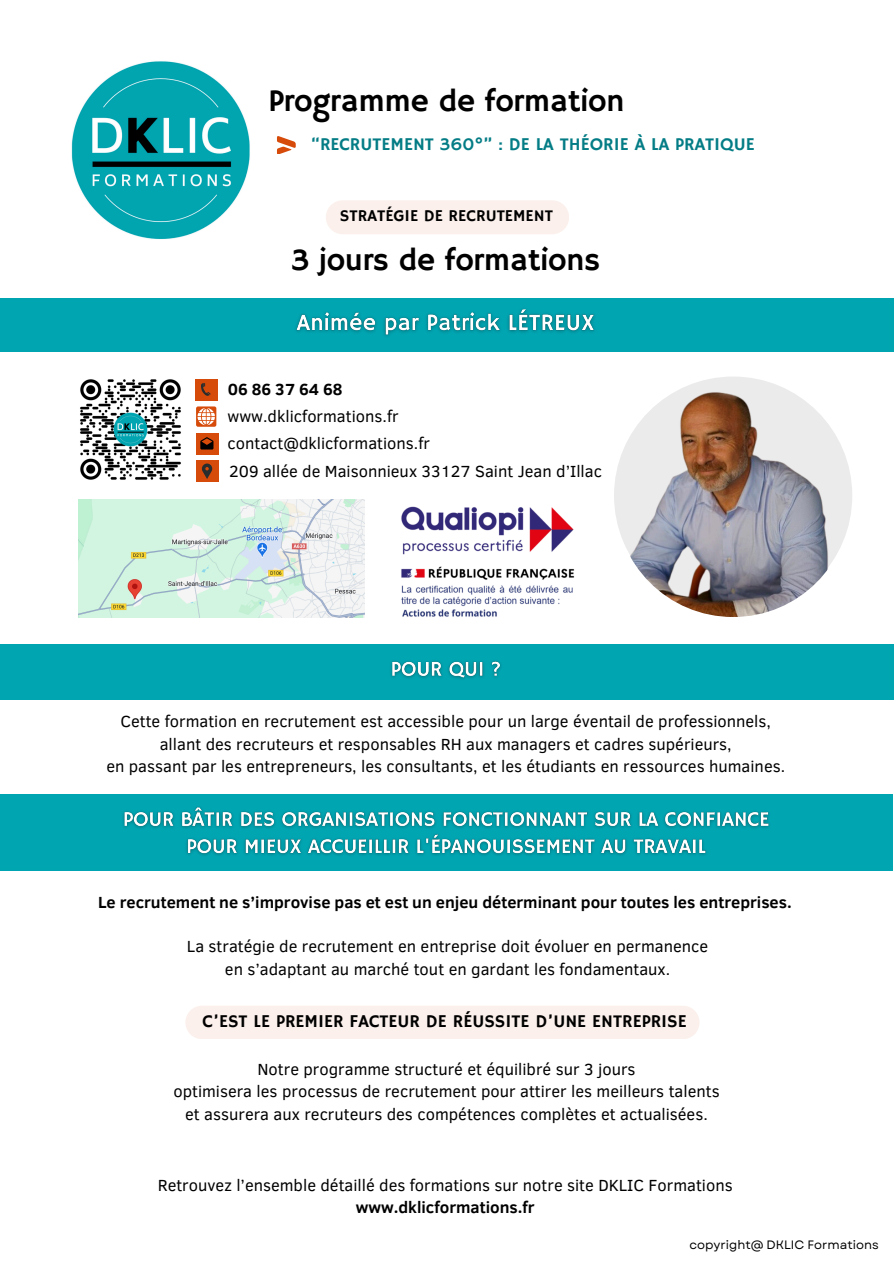
<style>
.page{position:relative;width:894px;height:1264px;background:#fff}
.page>*{position:absolute;margin:0;border:0;box-sizing:border-box;transform-origin:0 0}
.t1{font:31.5px "Hammersmith One";letter-spacing:-.01em;color:#000}
.t2{font:18px "Hammersmith One";color:#000}
.t3{font:18px "Hammersmith One";color:#047c85}
.t4{font:16.5px/22.5px "Clear Sans";color:#000;text-align:center}
.t5{font:700 16.5px "Clear Sans";color:#000}
.t6{font:16.5px "Hammersmith One";color:#000}
.t7{font:12.15px "Garet";color:#000}
.s1{font-weight:700}
</style>
<div class="page">
<img style="left:348px;top:506px;width:227px;height:112px">
<svg style="left:613px;top:376px;width:239px;height:238px;fill:#ebebeb"></svg>
<img style="left:615px;top:381px;width:235px;height:236px;border-radius:50%">
<img style="left:78px;top:499px;width:286px;height:118px">
<img style="left:71px;top:61px;width:179px;height:178px">
<div style="left:326px;top:200px;width:243px;height:34px;background:#fbf0eb"></div>
<div style="left:0;top:794px;width:892px;height:76px;background:#00a5b2"></div>
<div style="left:185px;top:1006px;width:514px;height:33px;background:#fbf0eb"></div>
<div style="left:0;top:298px;width:893px;height:53px;background:#00a5b2"></div>
<div style="left:196px;top:460px;width:22px;height:22px;background:#d64b0a"></div>
<svg style="left:202px;top:463px;width:10px;height:16px"></svg>
<div style="left:196px;top:432px;width:22px;height:22px;background:#d64b0a"></div>
<svg style="left:200px;top:437px;width:13px;height:12px"></svg>
<div style="left:195px;top:378px;width:22px;height:22px;background:#d64b0a"></div>
<svg style="left:201px;top:383px;width:9px;height:13px"></svg>
<div style="left:0;top:644px;width:893px;height:55px;background:#00a5b2"></div>
<svg style="left:196px;top:406px;width:20px;height:21px"></svg>
<img style="left:80px;top:379px;width:101px;height:101px">
<img style="left:123px;top:807px;width:646px;height:48px">
<img style="left:296px;top:309px;width:298px;height:27px">
<img style="left:391px;top:661px;width:110px;height:18px">
<svg style="left:277px;top:136px;width:19px;height:18px"></svg>
<h5 class="t1" style="left:268px;top:83px;width:357px">Programme de formation</h5>
<p class="t3" style="left:311px;top:134px;width:445px">“RECRUTEMENT 360°” : DE LA THÉORIE À LA PRATIQUE</p>
<p class="t6" style="left:340px;top:206px;width:214px">STRATÉGIE DE RECRUTEMENT</p>
<h6 class="t1" style="left:291px;top:241px;width:310px">3 jours de formations</h6>
<p class="t5" style="left:228px;top:377px;width:116px">06 86 37 64 68</p>
<h6 class="t4" style="left:227px;top:404px;width:172px">www.dklicformations.fr</h6>
<p class="t4" style="left:227px;top:431px;width:204px">contact@dklicformations.fr</p>
<h4 class="t4" style="left:229px;top:459px;width:374px">209 allée de Maisonnieux 33127 Saint Jean d’Illac</h4>
<p class="t4" style="left:106px;top:709px;width:680px">Cette formation en recrutement est accessible pour un large éventail de professionnels, allant des recruteurs et responsables RH aux managers et cadres supérieurs,<br>en passant par les entrepreneurs, les consultants, et les étudiants en ressources humaines.</p>
<h1 class="t5" style="left:98px;top:890px;width:695px">Le recrutement ne s’improvise pas et est un enjeu déterminant pour toutes les entreprises.</h1>
<h5 class="t4" style="left:187px;top:934px;width:522px">La stratégie de recrutement en entreprise doit évoluer en permanence en s’adaptant au marché tout en gardant les fondamentaux.</h5>
<p class="t2" style="left:202px;top:1010px;width:485px">C’EST LE PREMIER FACTEUR DE RÉUSSITE D’UNE ENTREPRISE</p>
<h6 class="t4" style="left:173px;top:1056px;width:547px">Notre programme structuré et équilibré sur 3 jours<br>optimisera les processus de recrutement pour attirer les meilleurs talents et assurera aux recruteurs des compétences complètes et actualisées.</h6>
<h6 class="t4" style="left:158px;top:1172px;width:576px">Retrouvez l’ensemble détaillé des formations sur notre site DKLIC Formations <span class="s1">www.dklicformations.fr</span></h6>
<p class="t7" style="left:689px;top:1236px;width:190px">copyright@ DKLIC Formations</p>
</div>
